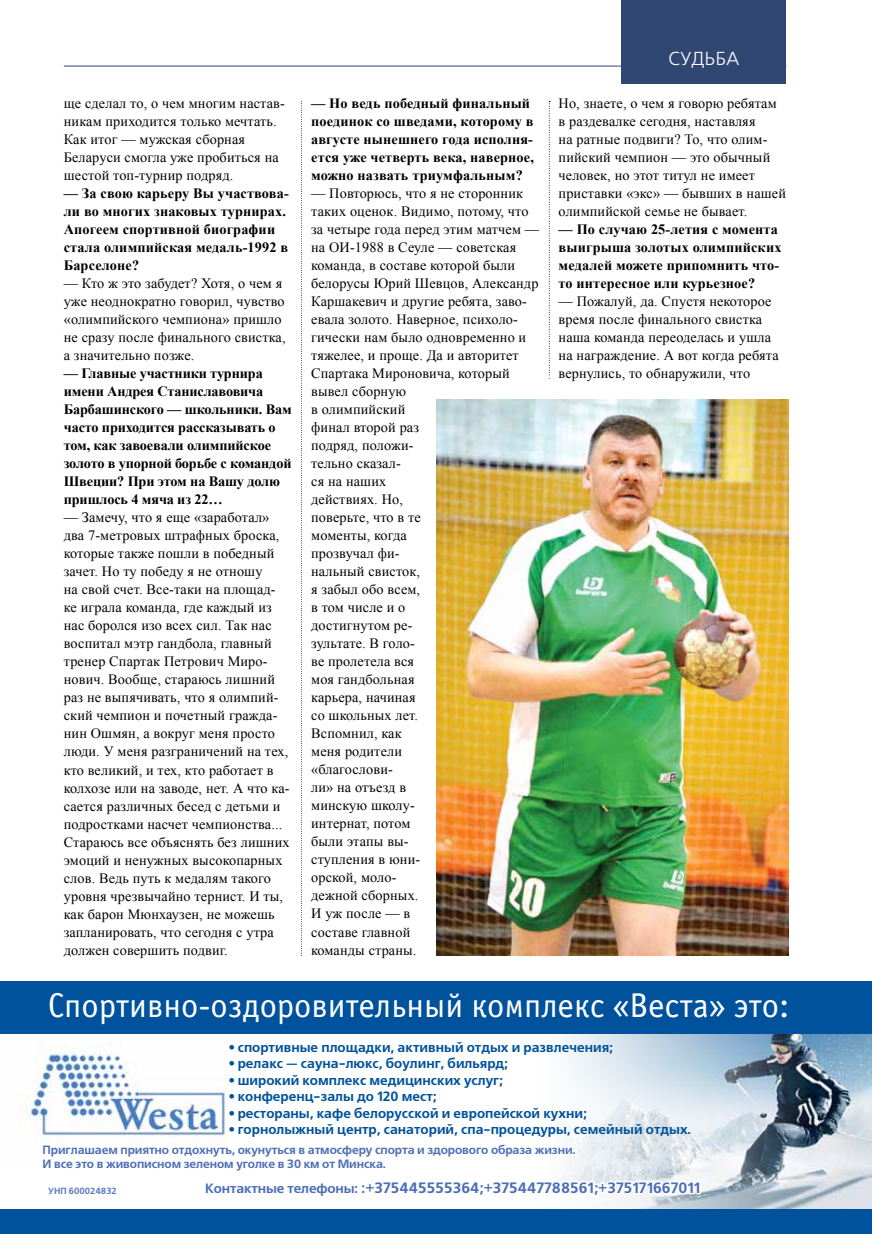
<style>
.page{position:relative;width:872px;height:1234px;background:#fff}
.page>*{position:absolute;margin:0;border:0;box-sizing:border-box;transform-origin:0 0}
.t1{font:34.5px "Officina Sans C";color:#fff}
.t2{font:18.75px "Free Set C";color:#fff}
.t3{font:700 15px "Free Set C";color:#4e6fb6}
.t4{font:14.25px/18px "Times New Roman";letter-spacing:.01em;color:#000}
.t5{font:700 14.25px/18px "Times New Roman";letter-spacing:.01em;color:#000}
.t6{font:700 14.25px/18px "Times New Roman";letter-spacing:-.01em;color:#000}
.t7{font:700 13.5px "Free Set C";color:#00529c}
.t8{font:700 12px/14.4px "Free Set C";letter-spacing:-.01em;color:#4e6fb6}
.t9{font:700 9px "Free Set C";color:#597cbe}
.s1{font-size:13.5px}
</style>
<div class="page">
<hr style="left:64px;top:66px;width:722px;height:1px;background:#304774">
<div style="left:621px;top:0;width:165px;height:83px;background:#304774"></div>
<img style="left:436px;top:400px;width:352px;height:555px">
<svg style="left:301px;top:101px;width:1px;height:855px"></svg>
<svg style="left:549px;top:101px;width:1px;height:278px"></svg>
<img style="left:509px;top:1033px;width:362px;height:175px">
<img style="left:0;top:1033px;width:229px;height:103px">
<div style="left:0;top:980px;width:872px;height:53px;background:#00529c"></div>
<svg style="left:40px;top:1128px;width:662px;height:69px"></svg>
<div style="left:0;top:1209px;width:871px;height:24px;background:#00529c"></div>
<p class="t4" style="left:64px;top:94px;width:223px">ще сделал то, о чем многим настав&shy;никам приходится только мечтать.<br>Как итог — мужская сборная<br>Беларуси смогла уже пробиться на шестой топ-турнир подряд.</p>
<p class="t5" style="left:64px;top:184px;width:226px">— За свою карьеру Вы участвова&shy;ли во многих знаковых турнирах.<br>Апогеем спортивной биографии стала олимпийская медаль-1992 в<br>Барселоне?</p>
<p class="t4" style="left:64px;top:274px;width:223px">— Кто ж это забудет? Хотя, о чем я уже неоднократно говорил, чувство «олимпийского чемпиона» пришло не сразу после финального свистка, а значительно позже.</p>
<p class="t6" style="left:64px;top:364px;width:229px">— Главные участники турнира имени Андрея Станиславовича<br>Барбашинского — школьники. Вам часто приходится рассказывать о том, как завоевали олимпийское золото в упорной борьбе с командой<br>Швеции? При этом на Вашу долю пришлось 4 мяча из 22…</p>
<p class="t4" style="left:64px;top:508px;width:227px">— Замечу, что я еще «заработал» два 7-метровых штрафных броска, которые также пошли в победный зачет. Но ту победу я не отношу<br>на свой счет. Все-таки на площад&shy;ке играла команда, где каждый из нас боролся изо всех сил. Так нас воспитал мэтр гандбола, главный тренер Спартак Петрович Миро&shy;нович. Вообще, стараюсь лишний раз не выпячивать, что я олимпий&shy;ский чемпион и почетный гражда&shy;нин Ошмян, а вокруг меня просто люди. У меня разграничений на тех, кто великий, и тех, кто работает в колхозе или на заводе, нет. А что ка&shy;сается различных бесед с детьми и подростками насчет чемпионства...<br>Стараюсь все объяснять без лишних эмоций и ненужных высокопарных слов. Ведь путь к медалям такого уровня чрезвычайно тернист. И ты, как барон Мюнхаузен, не можешь запланировать, что сегодня с утра должен совершить подвиг.</p>
<p class="t5" style="left:311px;top:94px;width:224px">— Но ведь победный финальный поединок со шведами, которому в августе нынешнего года исполня&shy;ется уже четверть века, наверное, можно назвать триумфальным?</p>
<p class="t4" style="left:311px;top:184px;width:229px">— Повторюсь, что я не сторонник таких оценок. Видимо, потому, что за четыре года перед этим матчем — на ОИ-1988 в Сеуле — советская команда, в составе которой были белорусы Юрий Шевцов, Александр<br>Каршакевич и другие ребята, заво&shy;евала золото. Наверное, психоло&shy;гически нам было одновременно и тяжелее, и проще. Да и авторитет<br>Спартака Мироновича, который вывел сборную<br>в олимпийский<br>финал второй раз<br>подряд, положи-<br>тельно сказал-<br>ся на наших<br>действиях. Но,<br>поверьте, что в те<br>моменты, когда<br>прозвучал фи-<br>нальный свисток,<br>я забыл обо всем,<br>в том числе и о<br>достигнутом ре-<br>зультате. В голо-<br>ве пролетела вся<br>моя гандбольная<br>карьера, начиная<br>со школьных лет.<br>Вспомнил, как<br>меня родители<br>«благослови-<br>ли» на отъезд в<br>минскую школу-<br>интернат, потом<br>были этапы вы-<br>ступления в юни-<br>орской, моло-<br>дежной сборных.<br>И уж после — в<br>составе главной<br>команды страны.</p>
<h2 class="t2" style="left:668px;top:49px;width:72px">СУДЬБА</h2>
<p class="t4" style="left:558px;top:94px;width:229px">Но, знаете, о чем я говорю ребятам в раздевалке сегодня, наставляя<br>на ратные подвиги? То, что олим&shy;пийский чемпион — это обычный человек, но этот титул не имеет приставки «экс» — бывших в нашей олимпийской семье не бывает.</p>
<p class="t5" style="left:558px;top:220px;width:224px">— По случаю 25-летия с момента выигрыша золотых олимпийских медалей можете припомнить что&shy;то интересное или курьезное?</p>
<p class="t4" style="left:558px;top:292px;width:222px">— Пожалуй, да. Спустя некоторое время после финального свистка наша команда переоделась и ушла на награждение. А вот когда ребята вернулись, то обнаружили, что</p>
<h1 class="t1" style="left:48px;top:986px;width:742px">Спортивно-оздоровительный комплекс «Веста» это:</h1>
<p class="t7" style="left:229px;top:1038px;width:385px">• спортивные площадки, активный отдых и развлечения;</p>
<p class="t7" style="left:229px;top:1055px;width:280px">• релакс — сауна-люкс, боулинг, бильярд;</p>
<p class="t7" style="left:229px;top:1071px;width:275px">• широкий комплекс медицинских услуг;</p>
<p class="t7" style="left:229px;top:1088px;width:209px">• конференц-залы до 120 мест;</p>
<p class="t7" style="left:229px;top:1104px;width:359px">• рестораны, кафе белорусской и европейской кухни;</p>
<p class="t7" style="left:229px;top:1121px;width:463px">• горнолыжный центр, санаторий, спа-процедуры, семейный отдых.</p>
<p class="t8" style="left:43px;top:1142px;width:534px">Приглашаем приятно отдохнуть, окунуться в атмосферу спорта и здорового образа жизни.<br>И все это в живописном зеленом уголке в 30 км от Минска.</p>
<p class="t9" style="left:48px;top:1185px;width:70px">УНП 600024832</p>
<p class="t3" style="left:205px;top:1178px;width:496px"><span class="s1">Контактные телефоны:</span> :+375445555364;+375447788561;+375171667011</p>
</div>
